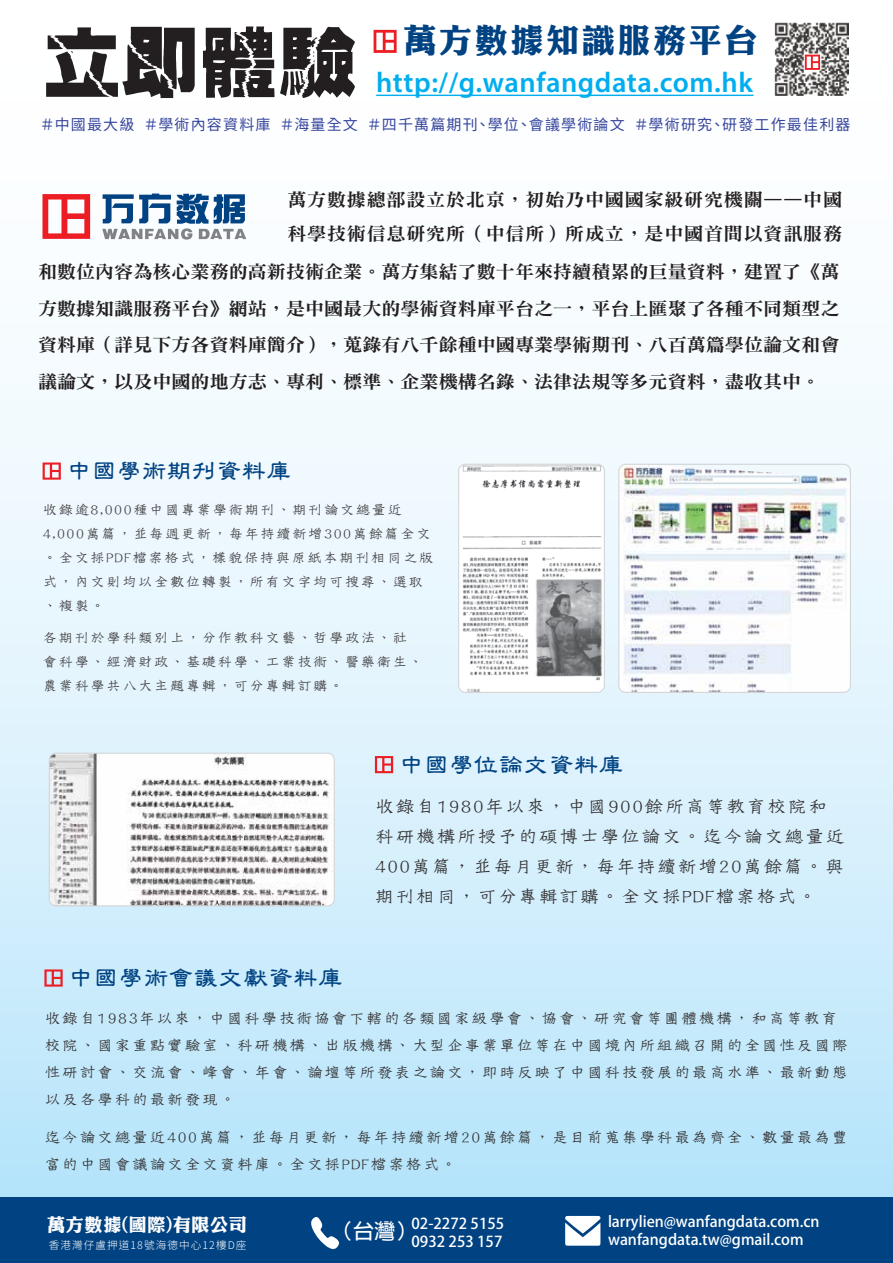
<style>
.page{position:relative;width:893px;height:1263px;background:#fff}
.page>*{position:absolute;margin:0;border:0;box-sizing:border-box;transform-origin:0 0}
.t1{font:78.6px "Pili EG Ultra Big 5";color:#231f20}
.t2{font:33px "DF Li King Hei W8 WINP BF";letter-spacing:.08em;color:#004282}
.t3{font:600 28.5px "Myriad Pro";letter-spacing:.02em;color:#00aeef}
.t4{font:500 24px "Han Wang Li Su";letter-spacing:.04em;color:#004282}
.t5{font:19.5px/30px "DF Tie Xian W3 WINP BF";letter-spacing:.04em;color:#333132}
.t6{font:18px/36.6px "DFN Ming W9 WIN BF";letter-spacing:.04em;color:#231f20;scale:1.06 1}
.t7{font:18px "DF Li King Hei W8 WINP BF";letter-spacing:.04em;color:#fdfdfe}
.t8{font:16.5px/27px "DF Tie Xian W3 WINP BF";letter-spacing:.06em;color:#333132}
.t9{font:15px/24px "DF Tie Xian W3 WINP BF";letter-spacing:.06em;color:#414042}
.t10{font:700 15px/18px "Adobe Fan Heiti Std";color:#fff}
.t11{font:15px "Noto Sans CJ Ktc";letter-spacing:.08em;color:#35459c}
.t12{font:300 10.65px "Noto Sans CJ Ktc";letter-spacing:.1em;color:#fff}
</style>
<div class="page">
<div style="left:0;top:0;width:893px;height:1259px;background:linear-gradient(to bottom,#fff,#bae5fb)"></div>
<div style="left:0;top:1198px;width:893px;height:65px;background:#004282"></div>
<svg style="left:565px;top:1216px;width:35px;height:30px"></svg>
<svg style="left:311px;top:1217px;width:28px;height:32px"></svg>
<svg style="left:42px;top:194px;width:48px;height:45px"></svg>
<svg style="left:102px;top:194px;width:144px;height:46px"></svg>
<img style="left:459px;top:464px;width:145px;height:228px">
<div style="left:458px;top:464px;width:147px;height:229px;border:1px solid #d1d3d4;border-radius:7px"></div>
<img style="left:619px;top:464px;width:231px;height:228px">
<div style="left:618px;top:464px;width:233px;height:229px;border:1px solid #d1d3d4;border-radius:7px"></div>
<svg style="left:43px;top:462px;width:18px;height:18px"></svg>
<img style="left:49px;top:753px;width:285px;height:153px">
<div style="left:49px;top:753px;width:286px;height:153px;border:1px solid #d1d3d4;border-radius:7px"></div>
<svg style="left:375px;top:756px;width:18px;height:17px"></svg>
<svg style="left:44px;top:969px;width:19px;height:17px"></svg>
<svg style="left:374px;top:30px;width:23px;height:23px"></svg>
<hr style="left:376px;top:95px;width:377px;height:1px;background:#00aeef">
<img style="left:775px;top:23px;width:73px;height:73px">
<svg style="left:805px;top:55px;width:15px;height:15px"></svg>
<h2 class="t2" style="left:404px;top:24px;width:355px">萬方數據知識服務平台</h2>
<h3 class="t3" style="left:376px;top:65px;width:378px">http://g.wanfangdata.com.hk</h3>
<p class="t11" style="left:40px;top:116px;width:812px">＃中國最大級 ＃學術內容資料庫 ＃海量全文 ＃四千萬篇期刊、學位、會議學術論文 ＃學術研究、研發工作最佳利器</p>
<h1 class="t1" style="left:41px;top:23px;width:316px">立即體驗</h1>
<p class="t6" style="left:287px;top:183px;width:525px;line-height:33.6px">萬方數據總部設立於北京，初始乃中國國家級研究機關——中國科學技術信息研究所（中信所）所成立，是中國首間以資訊服務</p>
<p class="t6" style="left:38px;top:253px;width:758px;text-align:justify">和數位內容為核心業務的高新技術企業。萬方集結了數十年來持續積累的巨量資料，建置了《萬方數據知識服務平台》網站，是中國最大的學術資料庫平台之一，平台上匯聚了各種不同類型之資料庫（詳見下方各資料庫簡介），蒐錄有八千餘種中國專業學術期刊、八百萬篇學位論文和會議論文，以及中國的地方志、專利、標準、企業機構名錄、法律法規等多元資料，盡收其中。</p>
<h3 class="t4" style="left:67px;top:458px;width:225px">中國學術期刊資料庫</h3>
<p class="t9" style="left:43px;top:498px;width:393px">收錄逾8,000種中國專業學術期刊、期刊論文總量近<br>4,000萬篇，並每週更新，每年持續新增300萬餘篇全文。全文採PDF檔案格式，樣貌保持與原紙本期刊相同之版式，內文則均以全數位轉製，所有文字均可搜尋、選取、複製。</p>
<p class="t9" style="left:43px;top:625px;width:382px">各期刊於學科類別上，分作教科文藝、哲學政法、社會科學、經濟財政、基礎科學、工業技術、醫藥衛生、農業科學共八大主題專輯，可分專輯訂購。</p>
<h3 class="t4" style="left:399px;top:751px;width:225px">中國學位論文資料庫</h3>
<h3 class="t4" style="left:69px;top:965px;width:275px">中國學術會議文獻資料庫</h3>
<p class="t5" style="left:375px;top:791px;width:472px">收錄自1980年以來，中國900餘所高等教育校院和科研機構所授予的碩博士學位論文。迄今論文總量近<br>400萬篇，並每月更新，每年持續新增20萬餘篇。與期刊相同，可分專輯訂購。全文採PDF檔案格式。</p>
<p class="t8" style="left:44px;top:1005px;width:805px">收錄自1983年以來，中國科學技術協會下轄的各類國家級學會、協會、研究會等團體機構，和高等教育校院、國家重點實驗室、科研機構、出版機構、大型企事業單位等在中國境內所組織召開的全國性及國際性研討會、交流會、峰會、年會、論壇等所發表之論文，即時反映了中國科技發展的最高水準、最新動態以及各學科的最新發現。</p>
<p class="t8" style="left:44px;top:1123px;width:805px">迄今論文總量近400萬篇，並每月更新，每年持續新增20萬餘篇，是目前蒐集學科最為齊全、數量最為豐富的中國會議論文全文資料庫。全文採PDF檔案格式。</p>
<p class="t7" style="left:47px;top:1215px;width:201px">萬方數據(國際)有限公司</p>
<p class="t12" style="left:49px;top:1238px;width:199px">香港灣仔盧押道18號海德中心12樓D座</p>
<p class="t10" style="left:332px;top:1215px;width:174px;text-align:right">02-2272 5155<br><sup>（台灣）</sup>0932 253 157</p>
<p class="t10" style="left:608px;top:1212px;width:213px">larrylien@wanfangdata.com.cn wanfangdata.tw@gmail.com</p>
</div>
